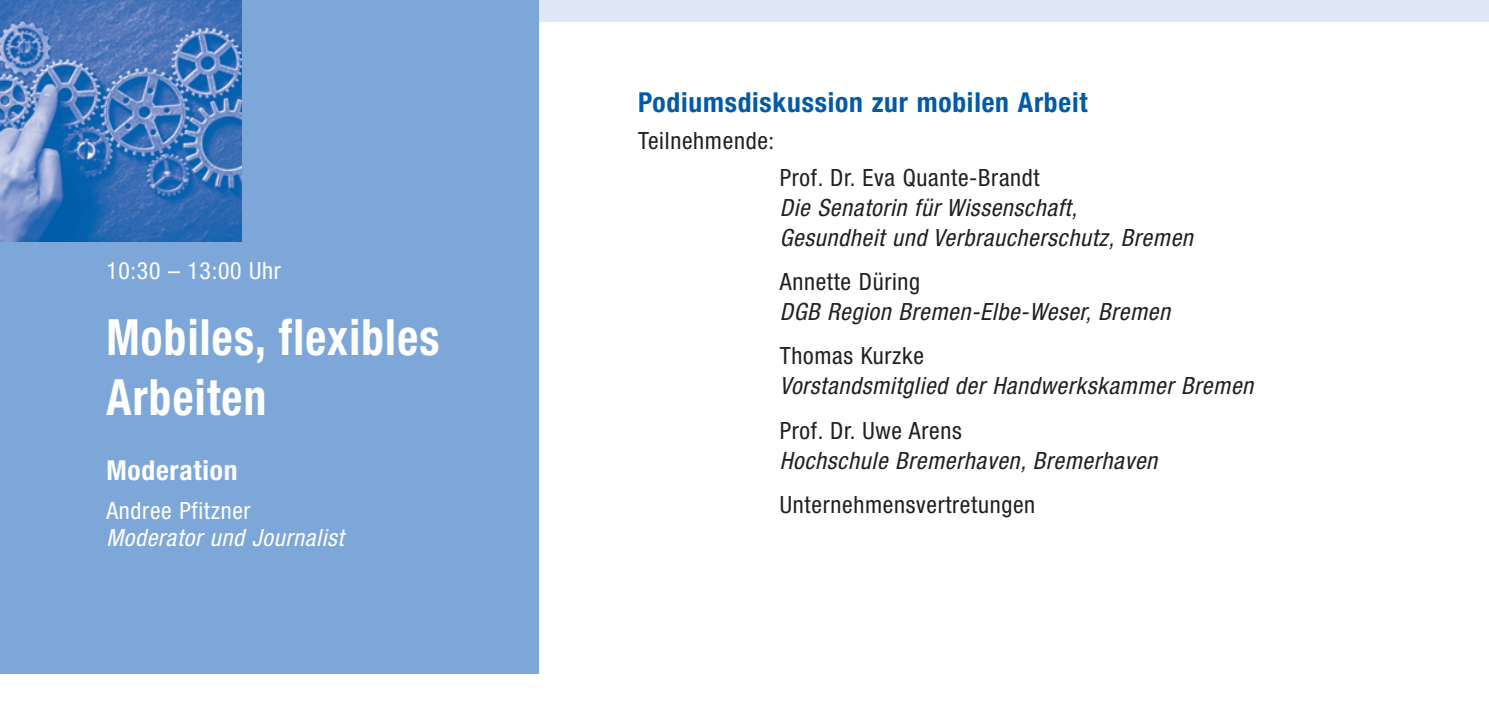
<style>
.page{position:relative;width:1489px;height:709px;background:#fff}
.page>*{position:absolute;margin:0;border:0;box-sizing:border-box;transform-origin:0 0}
.t1{font:700 condensed 50px/60px "Helvetica Neue";letter-spacing:.03em;color:#fff;scale:.9 1}
.t2{font:700 condensed 27.5px "Helvetica Neue";letter-spacing:.03em;color:#005aaa}
.t3{font:700 condensed 27.5px "Helvetica Neue";letter-spacing:.03em;color:#fff}
.t4{font:italic condensed 23.75px/30px "Helvetica Neue";letter-spacing:.03em;color:#231f20}
.t5{font:condensed 23.75px "Helvetica Neue";letter-spacing:.03em;color:#231f20}
.t6{font:condensed 23.75px "Helvetica Neue";letter-spacing:.03em;color:#fff}
.t7{font:italic condensed 23.75px "Helvetica Neue";color:#fff}
</style>
<div class="page">
<div style="left:0;top:0;width:1488px;height:21px;background:#e0e7f5"></div>
<div style="left:0;top:0;width:539px;height:673px;background:#7da7d8"></div>
<img style="left:0;top:0;width:241px;height:241px">
<p class="t6" style="left:106px;top:262px;width:176px">10:30 – 13:00 Uhr</p>
<h1 class="t1" style="left:106px;top:311px;width:371px">Mobiles, flexibles<br>Arbeiten</h1>
<p class="t3" style="left:106px;top:461px;width:133px">Moderation</p>
<p class="t6" style="left:106px;top:501px;width:146px">Andree Pfitzner</p>
<p class="t7" style="left:106px;top:529px;width:239px">Moderator und Journalist</p>
<p class="t2" style="left:638px;top:92px;width:451px">Podiumsdiskussion zur mobilen Arbeit</p>
<p class="t5" style="left:638px;top:132px;width:138px">Teilnehmende:</p>
<p class="t5" style="left:779px;top:169px;width:261px">Prof. Dr. Eva Quante-Brandt</p>
<p class="t4" style="left:779px;top:195px;width:419px">Die Senatorin für Wissenschaft,<br>Gesundheit und Verbraucherschutz, Bremen</p>
<p class="t5" style="left:779px;top:273px;width:142px">Annette Düring</p>
<p class="t4" style="left:779px;top:299px;width:396px">DGB Region Bremen-Elbe-Weser, Bremen</p>
<p class="t5" style="left:779px;top:347px;width:146px">Thomas Kurzke</p>
<p class="t4" style="left:779px;top:373px;width:479px">Vorstandsmitglied der Handwerkskammer Bremen</p>
<p class="t5" style="left:779px;top:421px;width:183px">Prof. Dr. Uwe Arens</p>
<p class="t4" style="left:779px;top:447px;width:383px">Hochschule Bremerhaven, Bremerhaven</p>
<p class="t5" style="left:780px;top:496px;width:257px">Unternehmensvertretungen</p>
</div>
